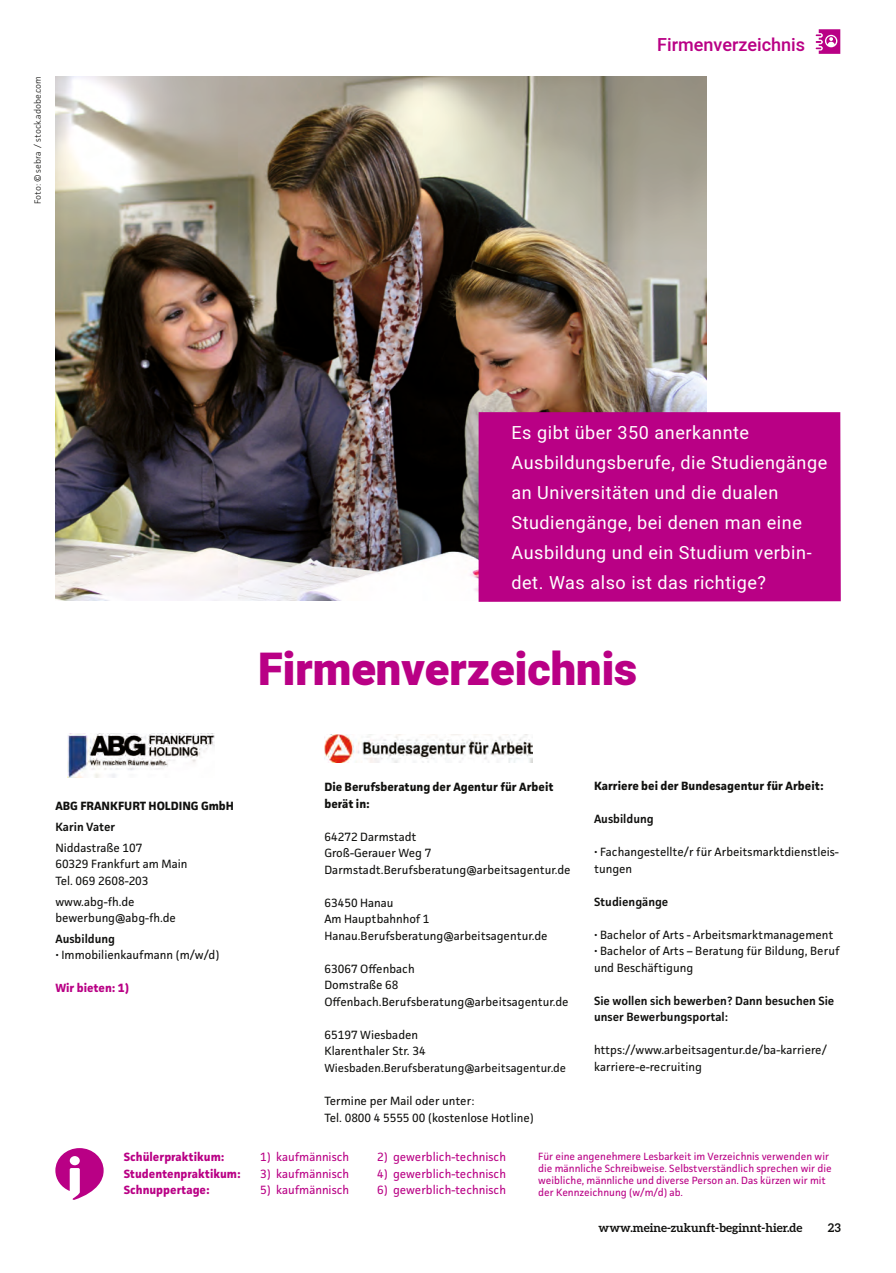
<style>
.page{position:relative;width:896px;height:1273px;background:#fff}
.page>*{position:absolute;margin:0;border:0;box-sizing:border-box;transform-origin:0 0}
.Kategorie_weiss{font:900 45px "Heebo";color:#b90085}
.Kategorie_subhead{font:18px/30px "Heebo";letter-spacing:.03em;color:#fff}
.t1{font:500 18px "Heebo";color:#b90085}
.t2{font:12px/16.5px "Facit";color:#11110f}
.t3{font:12px "Facit";color:#b90085}
.t4{font:700 12px/16.5px "Facit";color:#11110f}
.t5{font:600 12px/16.5px "Facit";color:#11110f}
.t6{font:700 12px "Facit";color:#b90085}
.t7{font:700 12px "Aleo";color:#11110f}
.t8{font:11.7px "Facit";color:#11110f}
.t9{font:10.5px/12px "Facit";color:#b90085}
.Subhead_kursiv{font:300 9px "Facit";color:#11110f}
</style>
<div class="page">
<svg style="left:815px;top:29px;width:25px;height:25px"></svg>
<img style="left:68px;top:733px;width:146px;height:44px">
<img style="left:324px;top:734px;width:209px;height:28px">
<img style="left:55px;top:76px;width:651px;height:524px">
<div style="left:478px;top:412px;width:362px;height:190px;background:#b90085"></div>
<svg style="left:55px;top:1148px;width:49px;height:51px"></svg>
<p class="Subhead_kursiv" style="left:32px;top:204px;width:129px;rotate:-90deg">Foto: © sebra / stock.adobe.com</p>
<h2 class="t1" style="left:657px;top:32px;width:149px">Firmenverzeichnis</h2>
<p class="Kategorie_subhead" style="left:511px;top:417px;width:317px">Es gibt über 350 anerkannte<br>Ausbildungsberufe, die Studiengänge an Universitäten und die dualen<br>Studiengänge, bei denen man eine<br>Ausbildung und ein Studium verbin&shy;det. Was also ist das richtige?</p>
<p class="Kategorie_weiss" style="left:258px;top:638px;width:380px">Firmenverzeichnis</p>
<p class="t4" style="left:55px;top:797px;width:180px">ABG FRANKFURT HOLDING GmbH</p>
<p class="t5" style="left:55px;top:818px;width:61px">Karin Vater</p>
<p class="t2" style="left:55px;top:839px;width:88px">Niddastraße 107</p>
<p class="t2" style="left:55px;top:855px;width:134px">60329 Frankfurt am Main</p>
<p class="t2" style="left:55px;top:872px;width:95px">Tel. 069 2608-203</p>
<p class="t2" style="left:55px;top:893px;width:81px">www.abg-fh.de</p>
<p class="t2" style="left:55px;top:909px;width:122px">bewerbung@abg-fh.de</p>
<p class="t5" style="left:55px;top:930px;width:61px">Ausbildung</p>
<p class="t2" style="left:55px;top:946px;width:165px">• Immobilienkaufmann (m/w/d)</p>
<p class="t6" style="left:55px;top:980px;width:75px">Wir bieten: 1)</p>
<p class="t4" style="left:324px;top:778px;width:231px">Die Berufsberatung der Agentur für Arbeit berät in:</p>
<p class="t2" style="left:324px;top:828px;width:94px">64272 Darmstadt</p>
<p class="t2" style="left:324px;top:844px;width:108px">Groß-Gerauer Weg 7</p>
<p class="t2" style="left:324px;top:861px;width:248px">Darmstadt.Berufsberatung@arbeitsagentur.de</p>
<p class="t2" style="left:324px;top:894px;width:71px">63450 Hanau</p>
<p class="t2" style="left:324px;top:910px;width:107px">Am Hauptbahnhof 1</p>
<p class="t2" style="left:324px;top:927px;width:225px">Hanau.Berufsberatung@arbeitsagentur.de</p>
<p class="t2" style="left:324px;top:960px;width:92px">63067 Offenbach</p>
<p class="t2" style="left:324px;top:976px;width:75px">Domstraße 68</p>
<p class="t2" style="left:324px;top:993px;width:246px">Offenbach.Berufsberatung@arbeitsagentur.de</p>
<p class="t2" style="left:324px;top:1026px;width:95px">65197 Wiesbaden</p>
<p class="t2" style="left:324px;top:1042px;width:103px">Klarenthaler Str. 34</p>
<p class="t8" style="left:324px;top:1060px;width:243px">Wiesbaden.Berufsberatung@arbeitsagentur.de</p>
<p class="t2" style="left:324px;top:1092px;width:151px">Termine per Mail oder unter:</p>
<p class="t2" style="left:324px;top:1108px;width:211px">Tel. 0800 4 5555 00 (kostenlose Hotline)</p>
<p class="t4" style="left:594px;top:777px;width:231px">Karriere bei der Bundesagentur für Arbeit:</p>
<p class="t5" style="left:594px;top:810px;width:61px">Ausbildung</p>
<p class="t2" style="left:594px;top:843px;width:246px">• Fachangestellte/r für Arbeitsmarktdienstleis&shy;tungen</p>
<p class="t5" style="left:594px;top:893px;width:76px">Studiengänge</p>
<p class="t2" style="left:594px;top:926px;width:241px">• Bachelor of Arts - Arbeitsmarktmanagement</p>
<p class="t2" style="left:594px;top:942px;width:247px">• Bachelor of Arts – Beratung für Bildung, Beruf und Beschäftigung</p>
<p class="t5" style="left:594px;top:992px;width:242px">Sie wollen sich bewerben? Dann besuchen Sie unser Bewerbungsportal:</p>
<p class="t2" style="left:594px;top:1041px;width:234px">https://www.arbeitsagentur.de/ba-karriere/ karriere-e-recruiting</p>
<p class="t6" style="left:124px;top:1149px;width:102px">Schülerpraktikum:</p>
<p class="t3" style="left:260px;top:1149px;width:90px">1) kaufmännisch</p>
<p class="t3" style="left:377px;top:1149px;width:130px">2) gewerblich-technisch</p>
<p class="t6" style="left:124px;top:1166px;width:119px">Studentenpraktikum:</p>
<p class="t3" style="left:260px;top:1166px;width:90px">3) kaufmännisch</p>
<p class="t3" style="left:377px;top:1166px;width:130px">4) gewerblich-technisch</p>
<p class="t6" style="left:124px;top:1182px;width:87px">Schnuppertage:</p>
<p class="t3" style="left:260px;top:1182px;width:90px">5) kaufmännisch</p>
<p class="t3" style="left:377px;top:1182px;width:130px">6) gewerblich-technisch</p>
<p class="t9" style="left:538px;top:1150px;width:295px">Für eine angenehmere Lesbarkeit im Verzeichnis verwenden wir die männliche Schreibweise. Selbstverständlich sprechen wir die weibliche, männliche und diverse Person an. Das kürzen wir mit der Kennzeichnung (w/m/d) ab.</p>
<p class="t7" style="left:598px;top:1220px;width:205px">www.meine-zukunft-beginnt-hier.de</p>
<p class="t7" style="left:827px;top:1220px;width:14px">23</p>
</div>
